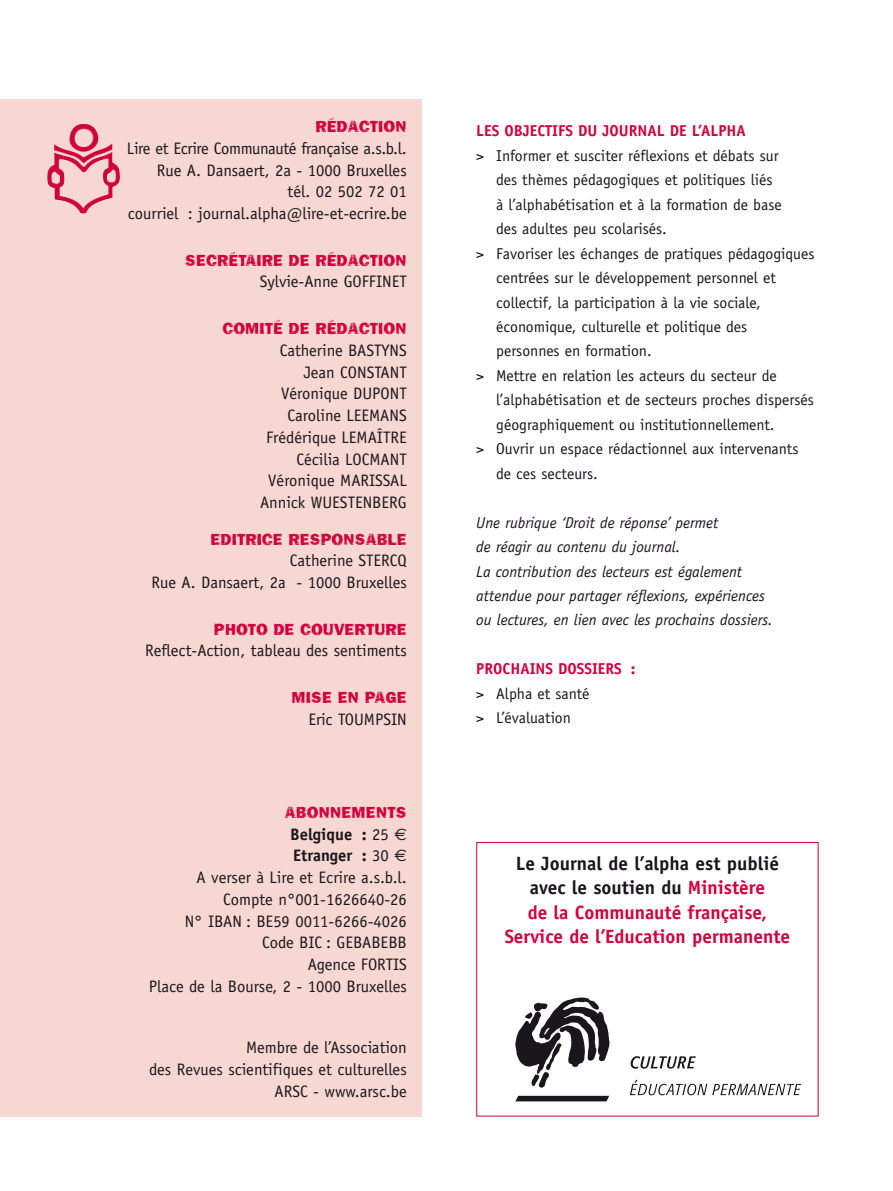
<style>
.page{position:relative;width:893px;height:1191px;background:#fff}
.page>*{position:absolute;margin:0;border:0;box-sizing:border-box;transform-origin:0 0}
.t1{font:700 19.25px/24.5px "Officina Sans";color:#cf003d;text-align:center}
.t2{font:16.62px/21.7px "Officina Sans";color:#1a171c;text-align:right}
.t3{font:16.62px "Frankie";color:#cf003d}
.t4{font:15.75px/24.5px "Officina Sans";color:#1a171c}
.t5{font:italic 15.75px/24.5px "Officina Sans";color:#1a171c}
.t6{font:700 15.75px "Officina Sans";color:#cf003d}
.s1{font-weight:700}
.s2{font-family:"Euro Sans"}
.s3{color:#1a171c}
</style>
<div class="page">
<div style="left:0;top:99px;width:422px;height:1017px;background:#f6d7d2"></div>
<img style="left:69px;top:124px;width:30px;height:28px">
<svg style="left:515px;top:1095px;width:94px;height:6px"></svg>
<svg style="left:515px;top:997px;width:95px;height:90px"></svg>
<svg style="left:631px;top:1056px;width:65px;height:12px"></svg>
<svg style="left:630px;top:1079px;width:171px;height:16px"></svg>
<p class="t3" style="left:315px;top:117px;width:80px">RÉDACTION</p>
<p class="t2" style="left:127px;top:137px;width:281px">Lire et Ecrire Communauté française a.s.b.l.<br>Rue A. Dansaert, 2a - 1000 Bruxelles<br>tél. 02 502 72 01<br>courriel : journal.alpha@lire-et-ecrire.be</p>
<p class="t3" style="left:185px;top:250px;width:211px">SECRÉTAIRE DE RÉDACTION</p>
<p class="t2" style="left:260px;top:271px;width:149px">Sylvie-Anne GOFFINET</p>
<p class="t3" style="left:223px;top:318px;width:173px">COMITÉ DE RÉDACTION</p>
<p class="t2" style="left:260px;top:339px;width:148px">Catherine BASTYNS<br>Jean CONSTANT<br>Véronique DUPONT<br>Caroline LEEMANS<br>Frédérique LEMAÎTRE<br>Cécilia LOCMANT<br>Véronique MARISSAL<br>Annick WUESTENBERG</p>
<p class="t3" style="left:210px;top:529px;width:122px">EDITRICE RESPON</p>
<p class="t3" style="left:355px;top:529px;width:43px">SABLE</p>
<p class="t2" style="left:151px;top:550px;width:257px">Catherine STERCQ<br>Rue A. Dansaert, 2a - 1000 Bruxelles</p>
<p class="t3" style="left:214px;top:619px;width:12px">PHO</p>
<p class="t3" style="left:248px;top:619px;width:138px">TO DE COUVERTURE</p>
<p class="t2" style="left:145px;top:640px;width:263px">Reflect-Action, tableau des sentiments</p>
<p class="t3" style="left:292px;top:687px;width:115px">MISE EN PAGE</p>
<p class="t2" style="left:308px;top:708px;width:100px">Eric TOUMPSIN</p>
<p class="t3" style="left:285px;top:802px;width:34px">ABONNE</p>
<p class="t3" style="left:352px;top:802px;width:57px">MENTS</p>
<p class="t2" style="left:149px;top:823px;width:260px"><span class="s1">Belgique :</span> 25 <span class="s2">e<br></span><span class="s1">Etranger :</span> 30 <span class="s2">e<br></span>A verser à Lire et Ecrire a.s.b.l.<br>Compte n°001-1626640-26<br>N° IBAN : BE59 0011-6266-4026<br>Code BIC : GEBABEBB<br>Agence FORTIS<br>Place de la Bourse, 2 - 1000 Bruxelles</p>
<p class="t2" style="left:149px;top:1037px;width:259px">Membre de l’Association<br>des Revues scientifiques et culturelles<br>ARSC - www.arsc.be</p>
<p class="t6" style="left:476px;top:121px;width:271px">LES OBJECTIFS DU JOURNAL DE L’ALPHA</p>
<p class="t4" style="left:476px;top:143px;width:304px">&gt; Informer et susciter réflexions et débats sur</p>
<p class="t4" style="left:496px;top:168px;width:278px">des thèmes pédagogiques et politiques liés</p>
<p class="t4" style="left:496px;top:192px;width:287px">à l’alphabétisation et à la formation de base</p>
<p class="t4" style="left:496px;top:217px;width:172px">des adultes peu scolarisés.</p>
<p class="t4" style="left:476px;top:241px;width:340px">&gt; Favoriser les échanges de pratiques pédagogiques</p>
<p class="t4" style="left:496px;top:265px;width:281px">centrées sur le développement personnel et</p>
<p class="t4" style="left:496px;top:290px;width:266px">collectif, la participation à la vie sociale,</p>
<p class="t4" style="left:496px;top:314px;width:252px">économique, culturelle et politique des</p>
<p class="t4" style="left:496px;top:339px;width:157px">personnes en formation.</p>
<p class="t4" style="left:476px;top:363px;width:302px">&gt; Mettre en relation les acteurs du secteur de</p>
<p class="t4" style="left:496px;top:388px;width:319px">l’alphabétisation et de secteurs proches dispersés</p>
<p class="t4" style="left:496px;top:412px;width:280px">géographiquement ou institutionnellement.</p>
<p class="t4" style="left:476px;top:437px;width:324px">&gt; Ouvrir un espace rédactionnel aux intervenants</p>
<p class="t4" style="left:496px;top:461px;width:103px">de ces secteurs.</p>
<p class="t5" style="left:476px;top:510px;width:298px">Une rubrique ‘Droit de réponse’ permet<br>de réagir au contenu du journal.<br>La contribution des lecteurs est également attendue pour partager réflexions, expériences ou lectures, en lien avec les prochains dossiers.</p>
<p class="t6" style="left:476px;top:659px;width:161px">PROCHAINS DOSSIERS :</p>
<p class="t4" style="left:476px;top:681px;width:115px">&gt; Alpha et santé &gt; L’évaluation</p>
<p class="t1" style="left:505px;top:851px;width:287px"><span class="s3">Le Journal de l’alpha est publié avec le soutien du</span> Ministère<br>de la Communauté française,<br>Service de l’Education permanente</p>
</div>
